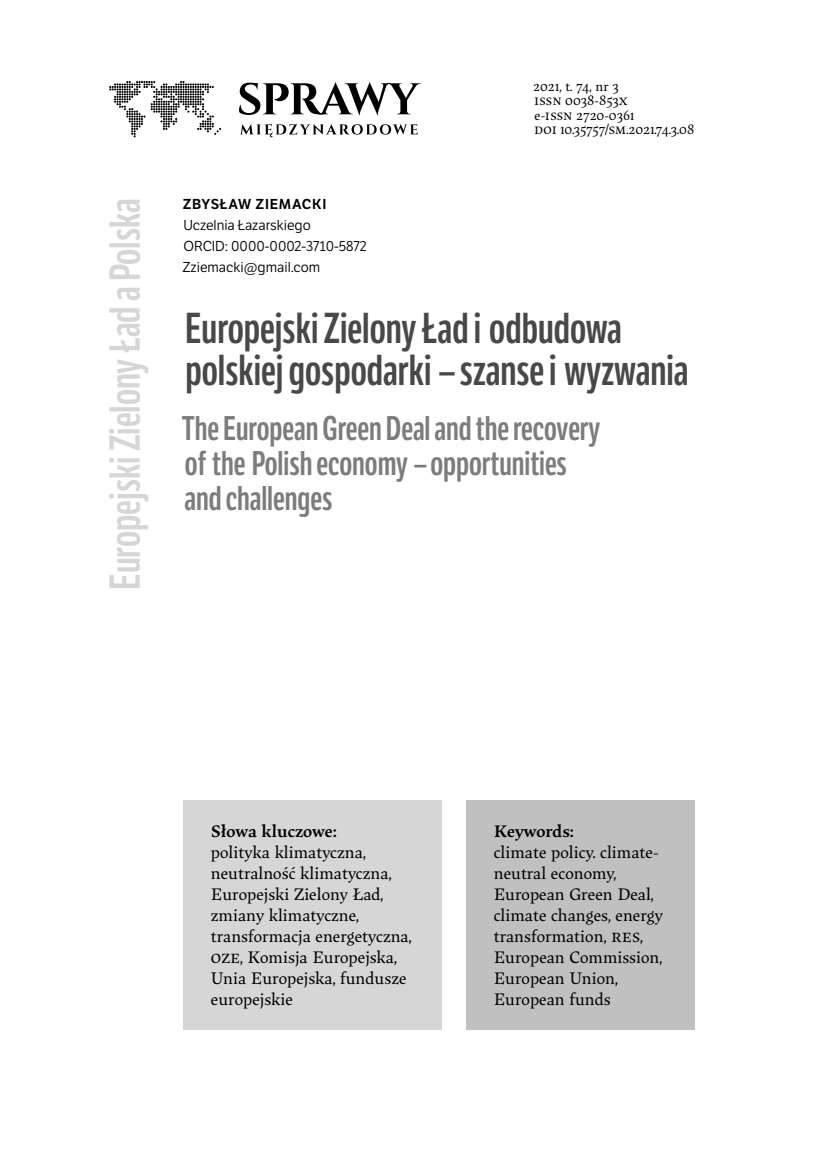
<style>
.page{position:relative;width:819px;height:1166px;background:#fff}
.page>*{position:absolute;margin:0;border:0;box-sizing:border-box;transform-origin:0 0}
.t1{font:600 42px/42px "LFT Etica Compressed";color:#484848}
.t2{font:600 42px "LFT Etica Compressed";color:#d6d6d6}
.t3{font:600 33.25px/35px "LFT Etica Compressed";color:#7c7c7c}
.t4{font:17.5px/21px "Maecenas";color:#000}
.t5{font:600 17.5px "Maecenas";color:#000}
.t6{font:14px/14.5px "Maecenas";color:#000}
.t7{font:14px/21px "LFT Etica";color:#000}
.t8{font:600 14px "LFT Etica";letter-spacing:.05em;color:#000}
</style>
<div class="page">
<svg style="left:109px;top:81px;width:112px;height:56px"></svg>
<svg style="left:239px;top:82px;width:182px;height:33px"></svg>
<svg style="left:240px;top:124px;width:178px;height:13px"></svg>
<div style="left:466px;top:800px;width:228px;height:229px;background:#c0c0c0"></div>
<div style="left:184px;top:800px;width:257px;height:229px;background:#d6d6d6"></div>
<h1 class="t2" style="left:101px;top:590px;width:393px;rotate:-90deg">Europejski Zielony Ład a Polska</h1>
<p class="t6" style="left:533px;top:80px;width:163px">2021, t. 74, nr 3<br>issn 0038-853x<br>e-issn 2720-0361<br>doi 10.35757/sm.2021.74.3.08</p>
<p class="t8" style="left:183px;top:199px;width:145px">ZBYSŁAW ZIEMACKI</p>
<p class="t7" style="left:182px;top:216px;width:186px">Uczelnia Łazarskiego<br>ORCID: 0000-0002-3710-5872<br>Zziemacki@gmail.com</p>
<h1 class="t1" style="left:185px;top:307px;width:505px">Europejski Zielony Ład i odbudowa polskiej gospodarki – szanse i wyzwania</h1>
<h2 class="t3" style="left:182px;top:411px;width:420px">The European Green Deal and the recovery of the Polish economy – opportunities and challenges</h2>
<p class="t5" style="left:211px;top:824px;width:127px">Słowa kluczowe:</p>
<p class="t4" style="left:211px;top:843px;width:202px">polityka klimatyczna, neutralność klimatyczna,<br>Europejski Zielony Ład, zmiany klimatyczne, transformacja energetyczna, oze, Komisja Europejska,<br>Unia Europejska, fundusze europejskie</p>
<p class="t5" style="left:494px;top:824px;width:82px">Keywords:</p>
<p class="t4" style="left:494px;top:843px;width:171px">climate policy. climate&shy;neutral economy,<br>European Green Deal, climate changes, energy transformation, res,<br>European Commission,<br>European Union,<br>European funds</p>
</div>
